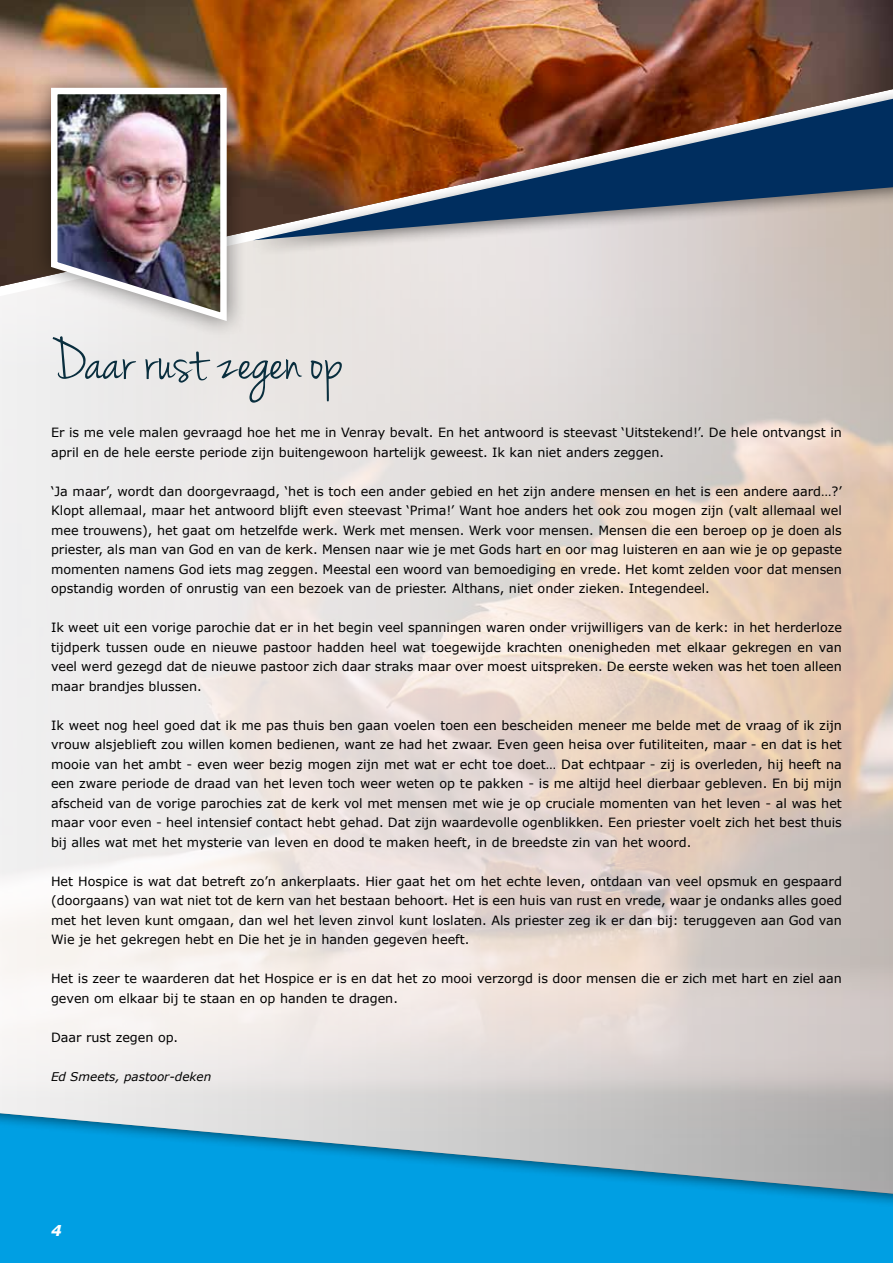
<style>
.page{position:relative;width:893px;height:1263px;background:#fff}
.page>*{position:absolute;margin:0;border:0;box-sizing:border-box;transform-origin:0 0}
.t1{font:61.5px "Jenna Sue";color:#092e3e}
.t2{font:italic 700 15px "Verdana";color:#fff}
.t3{font:12.75px/19.5px "Verdana";color:#000;text-align:justify}
.t4{font:italic 12px "Verdana";color:#000}
</style>
<div class="page">
<div style="left:0;top:1110px;width:893px;height:153px;background:#000;opacity:.5"></div>
<img style="left:0;top:0;width:893px;height:286px">
<div style="left:247px;top:0;width:646px;height:257px;background:#000;opacity:.5"></div>
<svg style="left:253px;top:99px;width:640px;height:141px;background:#6e5c57"></svg>
<div style="left:31px;top:68px;width:216px;height:271px;background:#000;opacity:.5"></div>
<img style="left:48px;top:85px;width:182px;height:240px">
<h1 class="t1" style="left:51px;top:326px;width:294px">Daar rust zegen op</h1>
<p class="t3" style="left:51px;top:423px;width:792px">Er is me vele malen gevraagd hoe het me in Venray bevalt. En het antwoord is steevast ‘Uitstekend!’. De hele ontvangst in april en de hele eerste periode zijn buitengewoon hartelijk geweest. Ik kan niet anders zeggen.</p>
<p class="t3" style="left:51px;top:481px;width:792px">‘Ja maar’, wordt dan doorgevraagd, ‘het is toch een ander gebied en het zijn andere mensen en het is een andere aard…?’ Klopt allemaal, maar het antwoord blijft even steevast ‘Prima!’ Want hoe anders het ook zou mogen zijn (valt allemaal wel mee trouwens), het gaat om hetzelfde werk. Werk met mensen. Werk voor mensen. Mensen die een beroep op je doen als priester, als man van God en van de kerk. Mensen naar wie je met Gods hart en oor mag luisteren en aan wie je op gepaste momenten namens God iets mag zeggen. Meestal een woord van bemoediging en vrede. Het komt zelden voor dat mensen opstandig worden of onrustig van een bezoek van de priester. Althans, niet onder zieken. Integendeel.</p>
<p class="t3" style="left:51px;top:618px;width:792px">Ik weet uit een vorige parochie dat er in het begin veel spanningen waren onder vrijwilligers van de kerk: in het herderloze tijdperk tussen oude en nieuwe pastoor hadden heel wat toegewijde krachten onenigheden met elkaar gekregen en van veel werd gezegd dat de nieuwe pastoor zich daar straks maar over moest uitspreken. De eerste weken was het toen alleen maar brandjes blussen.</p>
<p class="t3" style="left:51px;top:715px;width:792px">Ik weet nog heel goed dat ik me pas thuis ben gaan voelen toen een bescheiden meneer me belde met de vraag of ik zijn vrouw alsjeblieft zou willen komen bedienen, want ze had het zwaar. Even geen heisa over futiliteiten, maar - en dat is het mooie van het ambt - even weer bezig mogen zijn met wat er echt toe doet… Dat echtpaar - zij is overleden, hij heeft na een zware periode de draad van het leven toch weer weten op te pakken - is me altijd heel dierbaar gebleven. En bij mijn afscheid van de vorige parochies zat de kerk vol met mensen met wie je op cruciale momenten van het leven - al was het maar voor even - heel intensief contact hebt gehad. Dat zijn waardevolle ogenblikken. Een priester voelt zich het best thuis bij alles wat met het mysterie van leven en dood te maken heeft, in de breedste zin van het woord.</p>
<p class="t3" style="left:51px;top:871px;width:792px">Het Hospice is wat dat betreft zo’n ankerplaats. Hier gaat het om het echte leven, ontdaan van veel opsmuk en gespaard (doorgaans) van wat niet tot de kern van het bestaan behoort. Het is een huis van rust en vrede, waar je ondanks alles goed met het leven kunt omgaan, dan wel het leven zinvol kunt loslaten. Als priester zeg ik er dan bij: teruggeven aan God van Wie je het gekregen hebt en Die het je in handen gegeven heeft.</p>
<p class="t3" style="left:51px;top:969px;width:792px">Het is zeer te waarderen dat het Hospice er is en dat het zo mooi verzorgd is door mensen die er zich met hart en ziel aan geven om elkaar bij te staan en op handen te dragen.</p>
<p class="t3" style="left:51px;top:1027px;width:129px">Daar rust zegen op.</p>
<p class="t4" style="left:51px;top:1068px;width:162px">Ed Smeets, pastoor-deken</p>
<p class="t2" style="left:51px;top:1220px;width:12px">4</p>
</div>
